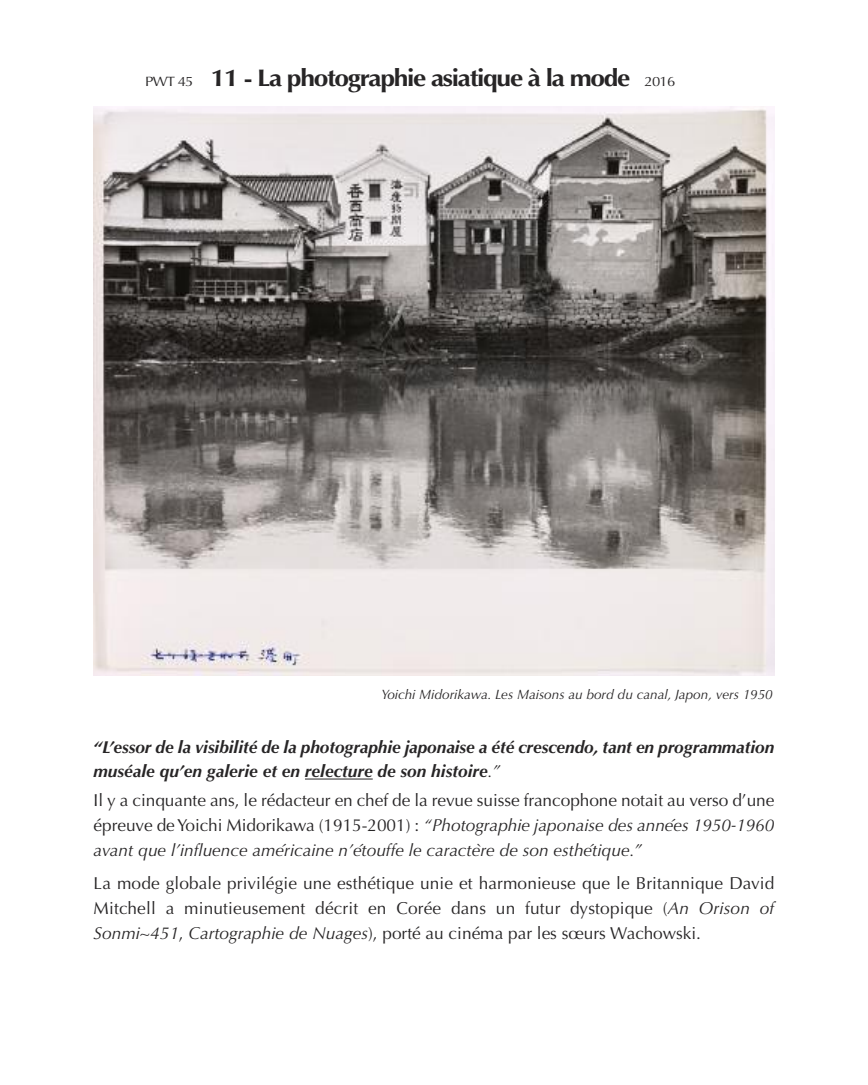
<style>
.page{position:relative;width:868px;height:1085px;background:#fff}
.page>*{position:absolute;margin:0;border:0;box-sizing:border-box;transform-origin:0 0}
.t1{font:700 24px "Optima";letter-spacing:-.05em;color:#272526;scale:1.1 1}
.t2{font:17.25px/24.8px "Optima";letter-spacing:-.005em;color:#272526;text-align:justify}
.t3{font:italic 700 17.25px/24.2px "Optima";letter-spacing:-.005em;color:#272526}
.t4{font:italic 13.5px "Optima";color:#272526}
.s1{font-weight:400;font-size:13.5px}
.s2{font-weight:400}
.s3{font-style:italic}
</style>
<div class="page">
<hr style="left:305px;top:778px;width:67px;height:1px;background:#272526">
<img style="left:94px;top:106px;width:680px;height:569px">
<h1 class="t1" style="left:145px;top:64px;width:483px"><span class="s1">PWT 45</span> 11 - La photographie asiatique à la mode <span class="s1">2016</span></h1>
<p class="t4" style="left:381px;top:686px;width:392px">Yoichi Midorikawa. Les Maisons au bord du canal, Japon, vers 1950</p>
<p class="t3" style="left:94px;top:735px;width:682px">“L’essor de la visibilité de la photographie japonaise a été crescendo, tant en programmation muséale qu’en galerie et en relecture de son histoire<span class="s2">.”</span></p>
<p class="t2" style="left:94px;top:788px;width:682px">Il y a cinquante ans, le rédacteur en chef de la revue suisse francophone notait au verso d’une épreuve deYoichi Midorikawa (1915-2001) : <span class="s3">“Photographie japonaise des anneé s 1950-1960 avant que l’influence américaine n’étouffe le caractère de son esthétique.”</span></p>
<p class="t2" style="left:94px;top:871px;width:682px">La mode globale privilégie une esthétique unie et harmonieuse que le Britannique David Mitchell a minutieusement décrit en Corée dans un futur dystopique (<span class="s3">An Orison of Sonmi~451</span>, <span class="s3">Cartographie de Nuages</span>), porté au cinéma par les sœurs Wachowski.</p>
</div>
